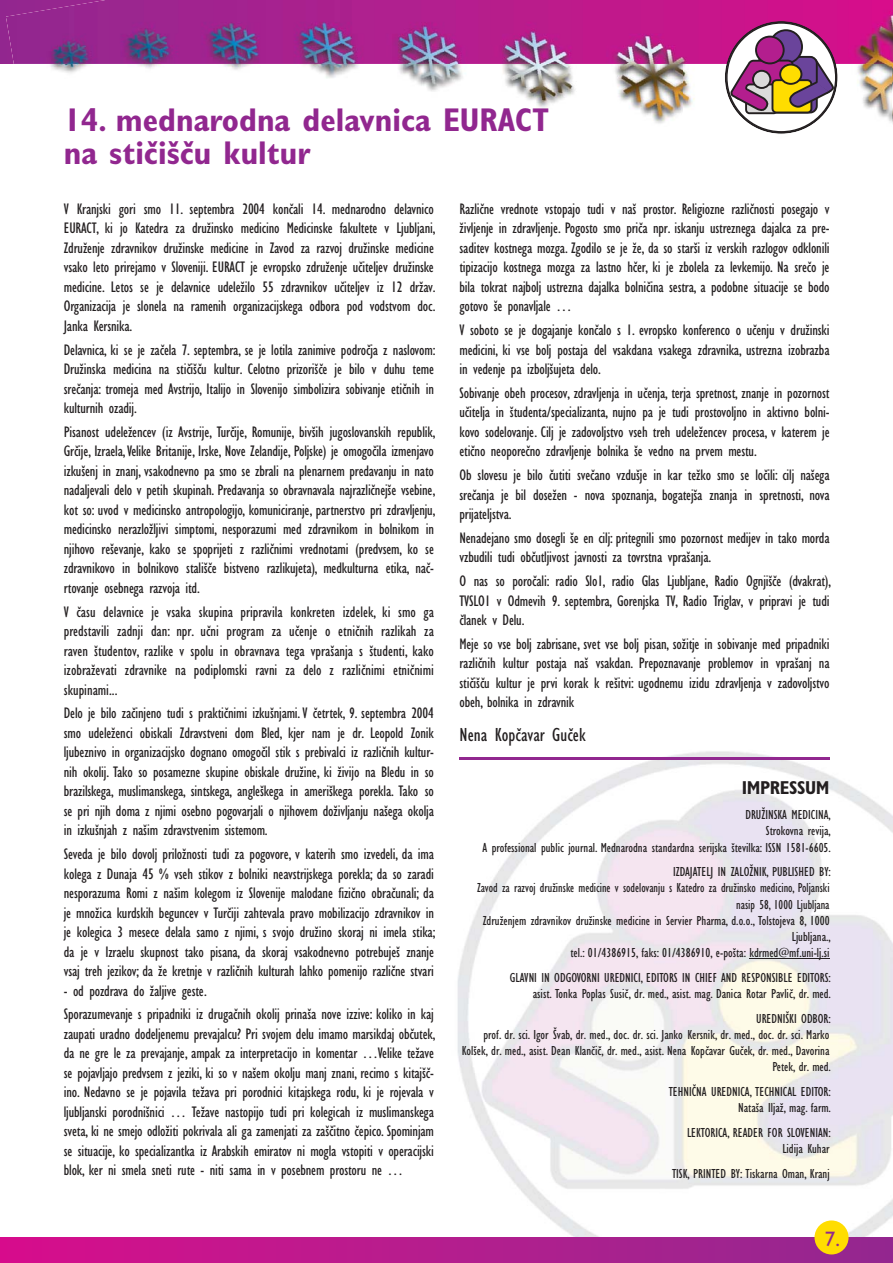
<style>
.page{position:relative;width:893px;height:1263px;background:#fff}
.page>*{position:absolute;margin:0;border:0;box-sizing:border-box;transform-origin:0 0}
.t1{font:700 condensed 33px/33px "SS Gill Sans";color:#91278f}
.t2{font:21px "SS Gill Sans";color:#91278f}
.t3{font:condensed 19.5px "SS Gill Sans";letter-spacing:.005em;color:#231f20}
.t4{font:700 condensed 18.75px "SS Gill Sans";letter-spacing:-.02em;color:#231f20}
.t5{font:condensed 15.75px/19.5px "SS Gill Sans";letter-spacing:-.01em;color:#231f20;text-align:justify}
.t6{font:condensed 13.5px/16.2px "SS Gill Sans";color:#231f20;text-align:right}
.s1{font-family:"Stone Inf Itc TEE";font-weight:500;font-stretch:normal}
</style>
<div class="page">
<img style="left:423px;top:751px;width:469px;height:487px">
<div style="left:0;top:1238px;width:892px;height:25px;background:linear-gradient(to right,#d60e8c,#932a8e)"></div>
<div style="left:814px;top:1220px;width:34px;height:34px;background:#fd0;border-radius:50%"></div>
<svg style="left:0;top:0;width:6px;height:64px"></svg>
<img style="left:891px;top:64px;width:1px;height:59px">
<img style="left:50px;top:64px;width:309px;height:14px">
<img style="left:398px;top:64px;width:285px;height:60px">
<img style="left:683px;top:64px;width:208px;height:70px">
<img style="left:6px;top:0;width:886px;height:64px">
<svg style="left:725px;top:22px;width:111px;height:111px"></svg>
<div style="left:769px;top:30px;width:33px;height:33px;background:#6a449b;border-radius:50%"></div>
<div style="left:768px;top:29px;width:35px;height:35px;border:2px solid #231f20;border-radius:50%"></div>
<div style="left:756px;top:37px;width:27px;height:26px;background:#b31e8e;border-radius:50%"></div>
<div style="left:755px;top:36px;width:29px;height:28px;border:2px solid #231f20;border-radius:50%"></div>
<svg style="left:729px;top:55px;width:105px;height:60px"></svg>
<svg style="left:749px;top:958px;width:40px;height:1px"></svg>
<hr style="left:789px;top:958px;width:40px;height:1px;background:#231f20">
<hr style="left:459px;top:757px;width:370px;height:3px;background:#91278f">
<h1 class="t1" style="left:64px;top:107px;width:486px">14. mednarodna delavnica EURACT na sti~i{~u kultur</h1>
<p class="t5" style="left:64px;top:201px;width:373px">V Kranjski gori smo 11. septembra 2004 kon~ali 14. mednarodno delavnico EURACT, ki jo Katedra za družinsko medicino Medicinske fakultete v Ljubljani, Združenje zdravnikov družinske medicine in Zavod za razvoj družinske medicine vsako leto prirejamo v Sloveniji. EURACT je evropsko združenje u~iteljev družinske medicine. Letos se je delavnice udeležilo 55 zdravnikov u~iteljev iz 12 držav.<br>Organizacija je slonela na ramenih organizacijskega odbora pod vodstvom doc.<br>Janka Kersnika.</p>
<p class="t5" style="left:64px;top:341px;width:373px">Delavnica, ki se je za~ela 7. septembra, se je lotila zanimive podro~ja z naslovom:<br>Družinska medicina na sti~i{~u kultur. Celotno prizori{~e je bilo v duhu teme sre~anja: tromeja med Avstrijo, Italijo in Slovenijo simbolizira sobivanje eti~nih in kulturnih ozadij.</p>
<p class="t5" style="left:64px;top:424px;width:373px">Pisanost udeležencev (iz Avstrije, Tur~ije, Romunije, biv{ih jugoslovanskih republik, Gr~ije, Izraela, Velike Britanije, Irske, Nove Zelandije, Poljske) je omogo~ila izmenjavo izku{enj in znanj, vsakodnevno pa smo se zbrali na plenarnem predavanju in nato nadaljevali delo v petih skupinah. Predavanja so obravnavala najrazli~nej{e vsebine, kot so: uvod v medicinsko antropologijo, komuniciranje, partnerstvo pri zdravljenju, medicinsko nerazložljivi simptomi, nesporazumi med zdravnikom in bolnikom in njihovo re{evanje, kako se spoprijeti z razli~nimi vrednotami (predvsem, ko se zdravnikovo in bolnikovo stali{~e bistveno razlikujeta), medkulturna etika, na~- rtovanje osebnega razvoja itd.</p>
<p class="t5" style="left:64px;top:603px;width:371px">V ~asu delavnice je vsaka skupina pripravila konkreten izdelek, ki smo ga predstavili zadnji dan: npr. u~ni program za u~enje o etni~nih razlikah za raven {tudentov, razlike v spolu in obravnava tega vpra{anja s {tudenti, kako izobraževati zdravnike na podiplomski ravni za delo z razli~nimi etni~nimi skupinami...</p>
<p class="t5" style="left:64px;top:705px;width:371px">Delo je bilo za~injeno tudi s prakti~nimi izku{njami. V ~etrtek, 9. septembra 2004 smo udeleženci obiskali Zdravstveni dom Bled, kjer nam je dr. Leopold Zonik ljubeznivo in organizacijsko dognano omogo~il stik s prebivalci iz razli~nih kultur&shy;nih okolij. Tako so posamezne skupine obiskale družine, ki živijo na Bledu in so brazilskega, muslimanskega, sintskega, angle{kega in ameri{kega porekla. Tako so se pri njih doma z njimi osebno pogovarjali o njihovem doživljanju na{ega okolja in izku{njah z na{im zdravstvenim sistemom.</p>
<p class="t5" style="left:64px;top:846px;width:373px">Seveda je bilo dovolj priložnosti tudi za pogovore, v katerih smo izvedeli, da ima kolega z Dunaja 45 % vseh stikov z bolniki neavstrijskega porekla; da so zaradi nesporazuma Romi z na{im kolegom iz Slovenije malodane fizi~no obra~unali; da je množica kurdskih beguncev v Tur~iji zahtevala pravo mobilizacijo zdravnikov in je kolegica 3 mesece delala samo z njimi, s svojo družino skoraj ni imela stika; da je v Izraelu skupnost tako pisana, da skoraj vsakodnevno potrebuje{ znanje vsaj treh jezikov; da že kretnje v razli~nih kulturah lahko pomenijo razli~ne stvari</p>
<p class="t5" style="left:64px;top:980px;width:371px;line-height:23.7px">- od pozdrava do žaljive geste.<br>Sporazumevanje s pripadniki iz druga~nih okolij prina{a nove izzive: koliko in kaj</p>
<p class="t5" style="left:64px;top:1026px;width:373px">zaupati uradno dodeljenemu prevajalcu? Pri svojem delu imamo marsikdaj ob~utek, da ne gre le za prevajanje, ampak za interpretacijo in komentar …Velike težave se pojavljajo predvsem z jeziki, ki so v na{em okolju manj znani, recimo s kitaj{~- ino. Nedavno se je pojavila težava pri porodnici kitajskega rodu, ki je rojevala v ljubljanski porodni{nici … Težave nastopijo tudi pri kolegicah iz muslimanskega sveta, ki ne smejo odložiti pokrivala ali ga zamenjati za za{~itno ~epico. Spominjam se situacije, ko specializantka iz Arabskih emiratov ni mogla vstopiti v operacijski blok, ker ni smela sneti rute - niti sama in v posebnem prostoru ne …</p>
<p class="t5" style="left:459px;top:201px;width:371px">Razli~ne vrednote vstopajo tudi v na{ prostor. Religiozne razli~nosti posegajo v življenje in zdravljenje. Pogosto smo pri~a npr. iskanju ustreznega dajalca za pre&shy;saditev kostnega mozga. Zgodilo se je že, da so star{i iz verskih razlogov odklonili tipizacijo kostnega mozga za lastno h~er, ki je zbolela za levkemijo. Na sre~o je bila tokrat najbolj ustrezna dajalka bolni~ina sestra, a podobne situacije se bodo gotovo {e ponavljale …</p>
<p class="t5" style="left:459px;top:322px;width:371px">V soboto se je dogajanje kon~alo s 1. evropsko konferenco o u~enju v družinski medicini, ki vse bolj postaja del vsakdana vsakega zdravnika, ustrezna izobrazba in vedenje pa izbolj{ujeta delo.</p>
<p class="t5" style="left:459px;top:385px;width:371px">Sobivanje obeh procesov, zdravljenja in u~enja, terja spretnost, znanje in pozornost u~itelja in {tudenta/specializanta, nujno pa je tudi prostovoljno in aktivno bolni&shy;kovo sodelovanje. Cilj je zadovoljstvo vseh treh udeležencev procesa, v katerem je eti~no neopore~no zdravljenje bolnika {e vedno na prvem mestu.</p>
<p class="t5" style="left:459px;top:467px;width:371px">Ob slovesu je bilo ~utiti sve~ano vzdu{je in kar težko smo se lo~ili: cilj na{ega sre~anja je bil dosežen - nova spoznanja, bogatej{a znanja in spretnosti, nova prijateljstva.</p>
<p class="t5" style="left:459px;top:530px;width:371px">Nenadejano smo dosegli {e en cilj: pritegnili smo pozornost medijev in tako morda vzbudili tudi ob~utljivost javnosti za tovrstna vpra{anja.</p>
<p class="t5" style="left:459px;top:573px;width:373px">O nas so poro~ali: radio Slo1, radio Glas Ljubljane, Radio Ognji{~e (dvakrat), TVSLO1 v Odmevih 9. septembra, Gorenjska TV, Radio Triglav, v pripravi je tudi ~lanek v Delu.</p>
<p class="t5" style="left:459px;top:636px;width:371px">Meje so vse bolj zabrisane, svet vse bolj pisan, sožitje in sobivanje med pripadniki razli~nih kultur postaja na{ vsakdan. Prepoznavanje problemov in vpra{anj na sti~i{~u kultur je prvi korak k re{itvi: ugodnemu izidu zdravljenja v zadovoljstvo obeh, bolnika in zdravnik</p>
<p class="t3" style="left:459px;top:728px;width:128px">Nena Kop~avar Gu~ek</p>
<p class="t4" style="left:741px;top:782px;width:89px">IMPRESSUM</p>
<p class="t6" style="left:482px;top:808px;width:350px">DRU@INSKA MEDICINA,<br>Strokovna revija,<br>A professional public journal. Mednarodna standardna serijska {tevilka: ISSN 1581-6605.</p>
<p class="t6" style="left:477px;top:865px;width:355px">IZDAJATELJ IN ZALO@NIK, PUBLISHED BY:<br>Zavod za razvoj dru`inske medicine v sodelovanju s Katedro za dru`insko medicino, Poljanski nasip 58, 1000 Ljubljana<br>Zdru`enjem zdravnikov dru`inske medicine in Servier Pharma, d.o.o., Tolstojeva 8, 1000<br>Ljubljana.,<br>tel.: 01/4386915, faks: 01/4386910, e-po{ta: kdrmed<span class="s1">@</span>mf.uni-lj.si</p>
<p class="t6" style="left:510px;top:971px;width:322px">GLAVNI IN ODGOVORNI UREDNICI, EDITORS IN CHIEF AND RESPONSIBLE EDITORS: asist. Tonka Poplas Susi~, dr. med., asist. mag. Danica Rotar Pavli~, dr. med.</p>
<p class="t6" style="left:462px;top:1012px;width:370px">UREDNI[KI ODBOR:<br>prof. dr. sci. Igor [vab, dr. med., doc. dr. sci. Janko Kersnik, dr. med., doc. dr. sci. Marko Kol{ek, dr. med., asist. Dean Klan~i~, dr. med., asist. Nena Kop~avar Gu~ek, dr. med., Davorina Petek, dr. med.</p>
<p class="t6" style="left:668px;top:1085px;width:164px">TEHNI^NA UREDNICA, TECHNICAL EDITOR:<br>Nata{a Ilja`, mag. farm.</p>
<p class="t6" style="left:687px;top:1126px;width:145px">LEKTORICA, READER FOR SLOVENIAN:<br>Lidija Kuhar</p>
<p class="t6" style="left:672px;top:1167px;width:159px">TISK, PRINTED BY: Tiskarna Oman, Kranj</p>
<h2 class="t2" style="left:824px;top:1231px;width:17px">7.</h2>
</div>
